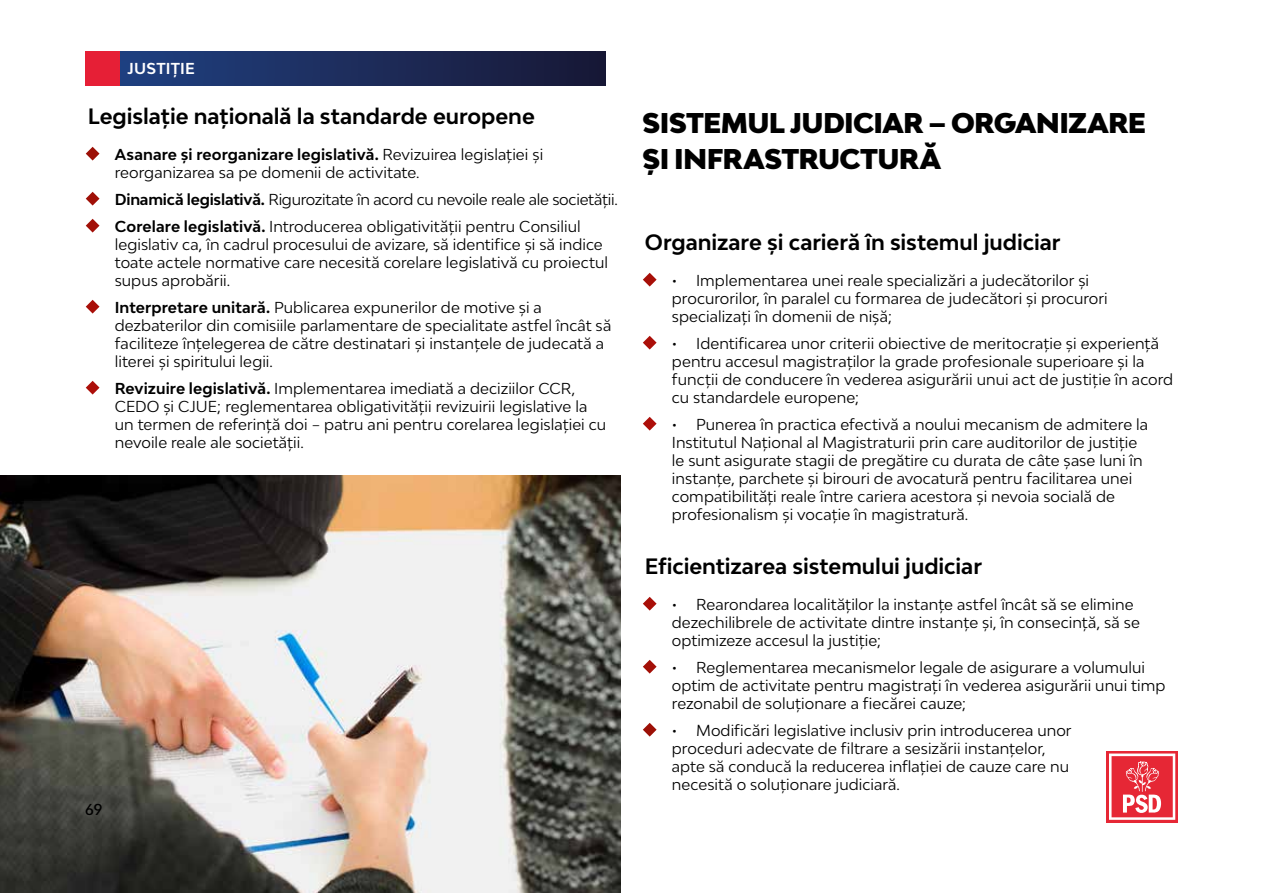
<style>
.page{position:relative;width:1263px;height:893px;background:#fff}
.page>*{position:absolute;margin:0;border:0;box-sizing:border-box;transform-origin:0 0}
.t1{font:900 27px/36px "Bw Modelica";letter-spacing:-.025em;color:#000}
.t2{font:700 21px "Bw Modelica";color:#000}
.t3{font:15px/18px "Bw Modelica";letter-spacing:.005em;color:#000}
.t4{font:15px "Bw Modelica";letter-spacing:-.015em;color:#000}
.t5{font:700 15px "Bw Modelica";letter-spacing:.01em;color:#fff}
.t6{font:500 15px "Bw Modelica";color:#000}
.s1{color:#fff}
.s2{font-weight:700}
</style>
<div class="page">
<img style="left:0;top:475px;width:621px;height:418px">
<div style="left:1106px;top:751px;width:72px;height:71px;background:linear-gradient(to bottom,#e62735,#e62735)"></div>
<svg style="left:1109px;top:753px;width:66px;height:67px"></svg>
<div style="left:119px;top:51px;width:487px;height:34px;background:linear-gradient(to right,#204181,#181835)"></div>
<div style="left:85px;top:51px;width:34px;height:34px;background:#e61f36"></div>
<p class="t5" style="left:128px;top:59px;width:69px">JUSTIȚIE</p>
<h2 class="t2" style="left:88px;top:103px;width:448px">Legislație națională la standarde europene</h2>
<p class="t3" style="left:115px;top:145px;width:430px;text-indent:-30px"><span class="s1">◆</span> <span class="s2">Asanare și reorganizare legislativă.</span> Revizuirea legislației și reorganizarea sa pe domenii de activitate.</p>
<p class="t4" style="left:85px;top:190px;width:534px"><span class="s1">◆</span> <span class="s2">Dinamică legislativă.</span> Rigurozitate în acord cu nevoile reale ale societății.</p>
<p class="t3" style="left:115px;top:217px;width:495px;text-indent:-30px"><span class="s1">◆</span> <span class="s2">Corelare legislativă.</span> Introducerea obligativității pentru Consiliul legislativ ca, în cadrul procesului de avizare, să identifice și să indice toate actele normative care necesită corelare legislativă cu proiectul supus aprobării.</p>
<p class="t3" style="left:115px;top:298px;width:498px;text-indent:-30px"><span class="s1">◆</span> <span class="s2">Interpretare unitară.</span> Publicarea expunerilor de motive și a dezbaterilor din comisiile parlamentare de specialitate astfel încât să faciliteze înțelegerea de către destinatari și instanțele de judecată a literei și spiritului legii.</p>
<p class="t3" style="left:115px;top:379px;width:493px;text-indent:-30px"><span class="s1">◆</span> <span class="s2">Revizuire legislativă.</span> Implementarea imediată a deciziilor CCR, CEDO și CJUE; reglementarea obligativității revizuirii legislative la un termen de referință doi – patru ani pentru corelarea legislației cu nevoile reale ale societății.</p>
<p class="t6" style="left:85px;top:800px;width:19px">69</p>
<h1 class="t1" style="left:642px;top:105px;width:505px">SISTEMUL JUDICIAR – ORGANIZARE<br>ȘI INFRASTRUCTURĂ</h1>
<h2 class="t2" style="left:645px;top:229px;width:417px">Organizare și carieră în sistemul judiciar</h2>
<p class="t3" style="left:642px;top:271px;width:37px"><span class="s1">◆</span> •</p>
<p class="t3" style="left:672px;top:271px;width:437px;text-indent:24px">Implementarea unei reale specializări a judecătorilor și procurorilor, în paralel cu formarea de judecători și procurori specializați în domenii de nișă;</p>
<p class="t3" style="left:642px;top:334px;width:37px"><span class="s1">◆</span> •</p>
<p class="t3" style="left:672px;top:334px;width:503px;text-indent:24px">Identificarea unor criterii obiective de meritocrație și experiență pentru accesul magistraților la grade profesionale superioare și la funcții de conducere în vederea asigurării unui act de justiție în acord cu standardele europene;</p>
<p class="t3" style="left:642px;top:415px;width:37px"><span class="s1">◆</span> •</p>
<p class="t3" style="left:672px;top:415px;width:478px;text-indent:24px">Punerea în practica efectivă a noului mecanism de admitere la Institutul Național al Magistraturii prin care auditorilor de justiție le sunt asigurate stagii de pregătire cu durata de câte șase luni în instanțe, parchete și birouri de avocatură pentru facilitarea unei compatibilități reale între cariera acestora și nevoia socială de profesionalism și vocație în magistratură.</p>
<h2 class="t2" style="left:645px;top:553px;width:338px">Eficientizarea sistemului judiciar</h2>
<p class="t3" style="left:642px;top:595px;width:37px"><span class="s1">◆</span> •</p>
<p class="t3" style="left:672px;top:595px;width:470px;text-indent:24px">Rearondarea localităților la instanțe astfel încât să se elimine dezechilibrele de activitate dintre instanțe și, în consecință, să se optimizeze accesul la justiție;</p>
<p class="t3" style="left:642px;top:658px;width:37px"><span class="s1">◆</span> •</p>
<p class="t3" style="left:672px;top:658px;width:495px;text-indent:24px">Reglementarea mecanismelor legale de asigurare a volumului optim de activitate pentru magistrați în vederea asigurării unui timp rezonabil de soluționare a fiecărei cauze;</p>
<p class="t3" style="left:642px;top:721px;width:37px"><span class="s1">◆</span> •</p>
<p class="t3" style="left:672px;top:721px;width:401px;text-indent:24px">Modificări legislative inclusiv prin introducerea unor proceduri adecvate de filtrare a sesizării instanțelor, apte să conducă la reducerea inflației de cauze care nu necesită o soluționare judiciară.</p>
</div>
